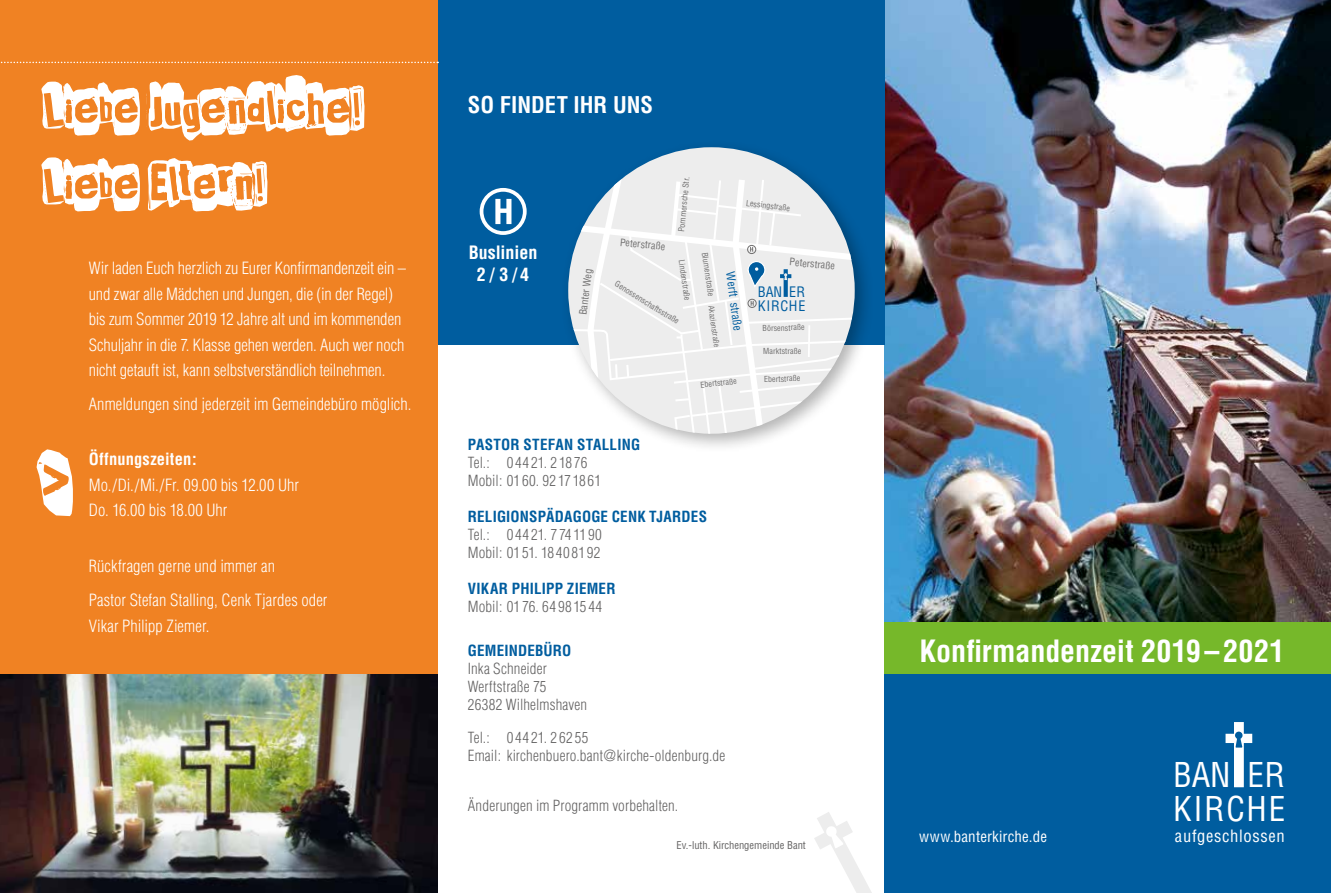
<style>
.page{position:relative;width:1331px;height:893px;background:#fff}
.page>*{position:absolute;margin:0;border:0;box-sizing:border-box;transform-origin:0 0}
.t1{font:condensed 33.45px/34px "Helvetica";letter-spacing:.05em;color:#fff}
.t2{font:700 condensed 30px "Helvetica";letter-spacing:.005em;color:#fff}
.t3{font:700 condensed 22.5px "Helvetica";color:#fff}
.t4{font:700 condensed 18px/21.6px "Helvetica";letter-spacing:-.005em;color:#fff;text-align:center}
.t5{font:condensed 16.65px "Helvetica";letter-spacing:.04em;color:#fff}
.t6{font:300 condensed 16.5px/25.5px "Helvetica";color:#fff}
.t7{font:700 condensed 16.5px "Helvetica";letter-spacing:.01em;color:#fff}
.t8{font:300 condensed 15px/18px "Helvetica";letter-spacing:.01em;color:#646363}
.t9{font:700 condensed 15px "Helvetica";letter-spacing:.015em;color:#005d9f}
.t10{font:condensed 15px "Helvetica";letter-spacing:.01em;color:#fff}
.t11{font:condensed 14.1px/14.4px "Helvetica";letter-spacing:.05em;color:#005d9f}
.t12{font:condensed 11.55px "Helvetica";color:#005d9f}
.t13{font:condensed 10.5px "Helvetica";color:#646363}
.t14{font:condensed 10.05px "Helvetica";color:#706f6f}
.t15{font:condensed 8.1px "Helvetica";color:#706f6f}
.t16{font:condensed 7.65px "Helvetica";color:#706f6f}
</style>
<div class="page">
<div style="left:884px;top:672px;width:447px;height:221px;background:#005d9f"></div>
<img style="left:884px;top:0;width:447px;height:623px">
<div style="left:0;top:0;width:438px;height:893px;background:#f08223"></div>
<div style="left:438px;top:0;width:446px;height:344px;background:#005d9f"></div>
<div style="left:884px;top:623px;width:447px;height:51px;background:#76b82a"></div>
<div style="left:560px;top:139px;width:315px;height:315px;background:#000;opacity:.3"></div>
<div style="left:568px;top:147px;width:287px;height:287px;background:#ededed;border-radius:50%"></div>
<svg style="left:568px;top:168px;width:287px;height:266px"></svg>
<svg style="left:0;top:62px;width:438px;height:1px"></svg>
<svg style="left:41px;top:75px;width:323px;height:66px"></svg>
<svg style="left:41px;top:157px;width:226px;height:54px"></svg>
<svg style="left:37px;top:449px;width:36px;height:67px"></svg>
<svg style="left:1225px;top:722px;width:27px;height:65px"></svg>
<div style="left:480px;top:188px;width:47px;height:47px;border:4px solid #fff;border-radius:50%"></div>
<svg style="left:495px;top:199px;width:16px;height:25px"></svg>
<svg style="left:814px;top:812px;width:58px;height:81px"></svg>
<img style="left:0;top:674px;width:438px;height:219px">
<p class="t6" style="left:89px;top:255px;width:319px">Wir laden Euch herzlich zu Eurer Konfirmandenzeit ein – und zwar alle Mädchen und Jungen, die (in der Regel) bis zum Sommer 2019 12 Jahre alt und im kommenden Schuljahr in die 7. Klasse gehen werden. Auch wer noch nicht getauft ist, kann selbstverständlich teilnehmen.</p>
<p class="t6" style="left:89px;top:391px;width:324px">Anmeldungen sind jederzeit im Gemeindebüro möglich.</p>
<p class="t7" style="left:89px;top:449px;width:109px">Öffnungszeiten:</p>
<p class="t6" style="left:89px;top:472px;width:212px">Mo./Di./Mi./Fr. 09.00 bis 12.00 Uhr<br>Do. 16.00 bis 18.00 Uhr</p>
<p class="t6" style="left:89px;top:549px;width:240px;line-height:34px">Rückfragen gerne und immer an<br>Pastor Stefan Stalling, Cenk Tjardes oder</p>
<p class="t6" style="left:89px;top:613px;width:122px">Vikar Philipp Ziemer.</p>
<h3 class="t3" style="left:468px;top:91px;width:187px">SO FINDET IHR UNS</h3>
<p class="t15" style="left:676px;top:231px;width:57px;rotate:-84deg">Pommersche Str.</p>
<p class="t15" style="left:747px;top:198px;width:46px;rotate:7deg">Lessingstraße</p>
<p class="t4" style="left:469px;top:242px;width:70px">Buslinien<br>2/ 3/ 4</p>
<p class="t14" style="left:621px;top:236px;width:47px;rotate:6deg">Peterstraße</p>
<p class="t15" style="left:710px;top:252px;width:45px;rotate:81deg">Blumenstraße</p>
<p class="t15" style="left:686px;top:259px;width:43px;rotate:81deg">Lindenstraße</p>
<p class="t14" style="left:577px;top:314px;width:48px;rotate:-83deg">Banter Weg</p>
<p class="t12" style="left:737px;top:271px;width:61px;rotate:82deg">Werft straße</p>
<p class="t15" style="left:618px;top:278px;width:76px;rotate:32deg">Genossenschaftsstraße</p>
<p class="t16" style="left:716px;top:305px;width:43px;rotate:82deg">Akazienstraße</p>
<p class="t15" style="left:700px;top:380px;width:38px;rotate:-6deg">Ebertstraße</p>
<p class="t14" style="left:790px;top:255px;width:47px;rotate:6deg">Peterstraße</p>
<p class="t11" style="left:758px;top:284px;width:49px">BAN ER<br>KIRCHE</p>
<p class="t15" style="left:762px;top:323px;width:44px;rotate:-1deg">Börsenstraße</p>
<p class="t15" style="left:763px;top:346px;width:40px;rotate:-1deg">Marktstraße</p>
<p class="t15" style="left:764px;top:374px;width:38px;rotate:-1deg">Ebertstraße</p>
<p class="t9" style="left:468px;top:435px;width:174px">PASTOR STEFAN STALLING</p>
<p class="t8" style="left:468px;top:454px;width:135px">Tel.: 04421. 21876<br>Mobil: 01 60. 92 17 18 61</p>
<p class="t9" style="left:468px;top:507px;width:241px">RELIGIONSPÄDAGOGE CENK TJARDES</p>
<p class="t8" style="left:468px;top:526px;width:136px">Tel.: 04421. 7741190<br>Mobil: 01 51. 18 40 81 92</p>
<p class="t9" style="left:468px;top:579px;width:149px">VIKAR PHILIPP ZIEMER</p>
<p class="t8" style="left:468px;top:598px;width:136px">Mobil: 0176. 64981544</p>
<p class="t9" style="left:468px;top:641px;width:105px">GEMEINDEBÜRO</p>
<p class="t8" style="left:468px;top:659px;width:121px">Inka Schneider<br>Werftstraße 75<br>26382 Wilhelmshaven</p>
<p class="t8" style="left:468px;top:728px;width:259px">Tel.: 04421. 26255<br>Email: kirchenbuero.bant@kirche-oldenburg.de</p>
<p class="t8" style="left:468px;top:796px;width:212px">Änderungen im Programm vorbehalten.</p>
<p class="t13" style="left:676px;top:839px;width:131px">Ev.-luth. Kirchengemeinde Bant</p>
<h2 class="t2" style="left:919px;top:632px;width:366px">Konfirmandenzeit 2019 – 2021</h2>
<h1 class="t1" style="left:1173px;top:758px;width:114px">BAN ER<br>KIRCHE</h1>
<p class="t10" style="left:919px;top:827px;width:129px">www.banterkirche.de</p>
<p class="t5" style="left:1175px;top:825px;width:111px">aufgeschlossen</p>
</div>
